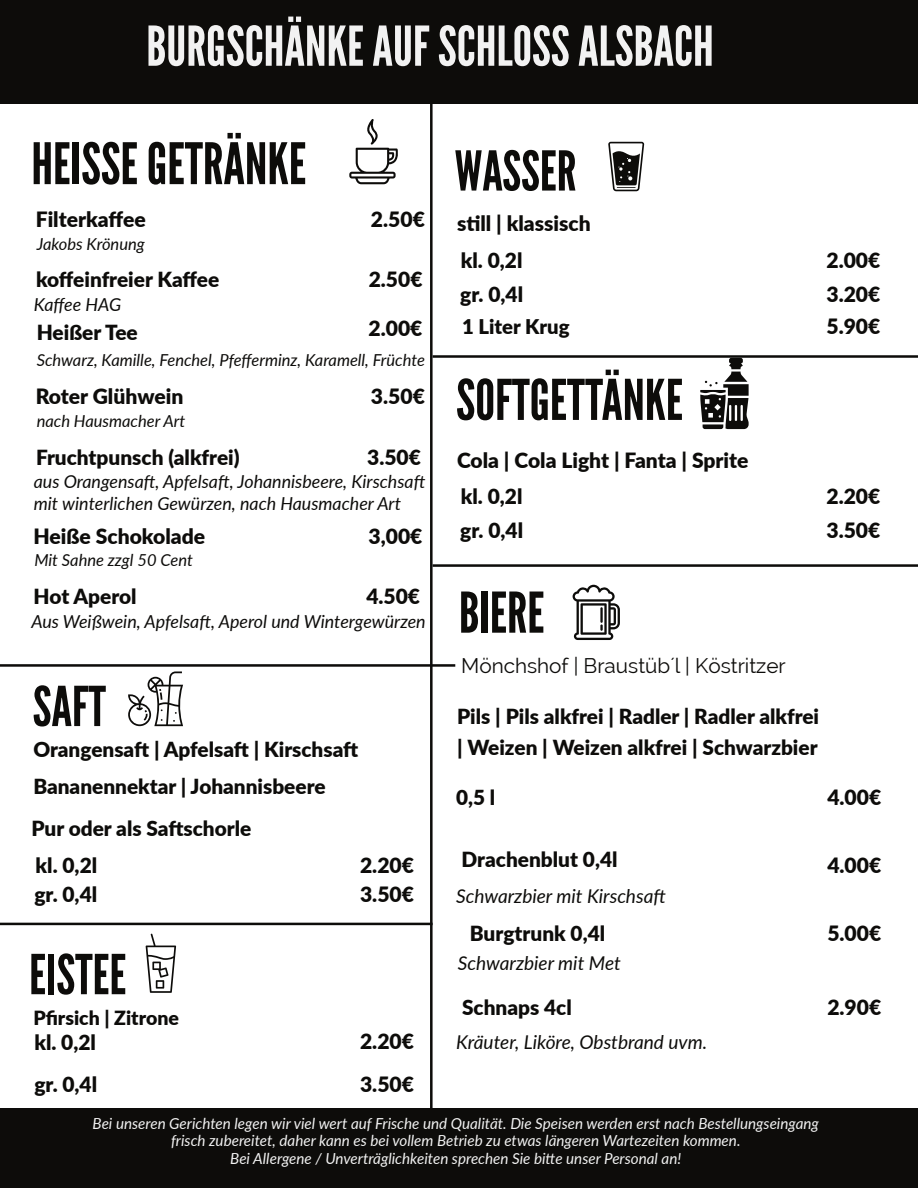
<style>
.page{position:relative;width:918px;height:1188px;background:#fff}
.page>*{position:absolute;margin:0;border:0;box-sizing:border-box;transform-origin:0 0}
.t1{font:57px "League Gothic";color:#0d0c0a}
.t2{font:56.1px "League Gothic";color:#0d0c0a}
.t3{font:55.95px "League Gothic";color:#0d0c0a}
.t4{font:54.9px "League Gothic";color:#0d0c0a}
.t5{font:54.75px "League Gothic";color:#f2f2f2}
.t6{font:54.75px "League Gothic";color:#0d0c0a}
.t7{font:900 21px/42.5px "Lato";color:#0d0c0a}
.t8{font:900 20.85px/33.6px "Lato";color:#0d0c0a}
.t9{font:900 20.7px/31.3px "Lato";color:#0d0c0a}
.t10{font:20.7px "Raleway";color:#0d0c0a}
.t11{font:900 20.25px "Lato";color:#0d0c0a}
.t12{font:900 19.5px "Lato";color:#0d0c0a}
.t13{font:italic 19.05px "Lato";color:#0d0c0a}
.t14{font:italic 17.85px/21.5px "Lato";color:#0d0c0a}
.t15{font:italic 16.5px "Lato";color:#0d0c0a}
.t16{font:italic 15.15px/17.5px "Lato";color:#f2f2f2;text-align:center}
</style>
<div class="page">
<svg style="left:349px;top:119px;width:49px;height:65px"></svg>
<svg style="left:608px;top:142px;width:36px;height:49px"></svg>
<svg style="left:128px;top:671px;width:55px;height:55px"></svg>
<svg style="left:572px;top:585px;width:48px;height:55px"></svg>
<div style="left:0;top:0;width:918px;height:104px;background:#0d0c0a"></div>
<div style="left:0;top:1108px;width:918px;height:80px;background:#0d0c0a"></div>
<hr style="left:430px;top:102px;width:2px;height:1021px;background:#0d0c0a">
<hr style="left:0;top:664px;width:455px;height:3px;background:#0d0c0a">
<hr style="left:0;top:923px;width:432px;height:2px;background:#0d0c0a">
<hr style="left:432px;top:355px;width:486px;height:3px;background:#0d0c0a">
<hr style="left:432px;top:564px;width:486px;height:3px;background:#0d0c0a">
<svg style="left:700px;top:358px;width:48px;height:71px"></svg>
<svg style="left:146px;top:934px;width:30px;height:59px"></svg>
<h3 class="t5" style="left:146px;top:14px;width:569px">BURGSCHÄNKE AUF SCHLOSS ALSBACH</h3>
<h1 class="t1" style="left:31px;top:130px;width:276px">HEISSE GETRÄNKE</h1>
<h3 class="t7" style="left:36px;top:197px;width:112px">Filterkaffee</h3>
<h3 class="t7" style="left:371px;top:197px;width:55px">2.50€</h3>
<p class="t15" style="left:37px;top:232px;width:110px">Jakobs Krönung</p>
<h3 class="t8" style="left:36px;top:262px;width:185px">koffeinfreier Kaffee</h3>
<p class="t14" style="left:34px;top:293px;width:89px">Kaffee HAG</p>
<h3 class="t8" style="left:37px;top:315px;width:103px">Heißer Tee</h3>
<h3 class="t7" style="left:369px;top:258px;width:55px">2.50€</h3>
<h3 class="t7" style="left:368px;top:306px;width:55px">2.00€</h3>
<p class="t15" style="left:37px;top:348px;width:390px">Schwarz, Kamille, Fenchel, Pfefferminz, Karamell, Früchte</p>
<h3 class="t7" style="left:36px;top:374px;width:149px">Roter Glühwein</h3>
<h3 class="t7" style="left:371px;top:374px;width:55px">3.50€</h3>
<p class="t15" style="left:37px;top:409px;width:150px">nach Hausmacher Art</p>
<h3 class="t8" style="left:36px;top:439px;width:205px">Fruchtpunsch (alkfrei)</h3>
<h3 class="t7" style="left:367px;top:435px;width:55px">3.50€</h3>
<p class="t14" style="left:34px;top:470px;width:393px">aus Orangensaft, Apfelsaft, Johannisbeere, Kirschsaft mit winterlichen Gewürzen, nach Hausmacher Art</p>
<h3 class="t7" style="left:33px;top:514px;width:173px">Heiße Schokolade</h3>
<h3 class="t7" style="left:368px;top:514px;width:55px">3,00€</h3>
<p class="t15" style="left:34px;top:549px;width:160px">Mit Sahne zzgl 50 Cent</p>
<h3 class="t8" style="left:34px;top:579px;width:105px">Hot Aperol</h3>
<h3 class="t7" style="left:366px;top:574px;width:55px">4.50€</h3>
<p class="t14" style="left:31px;top:610px;width:396px">Aus Weißwein, Apfelsaft, Aperol und Wintergewürzen</p>
<h3 class="t4" style="left:33px;top:674px;width:75px">SAFT</h3>
<h3 class="t9" style="left:33px;top:730px;width:326px;line-height:37px">Orangensaft | Apfelsaft | Kirschsaft<br>Bananennektar | Johannisbeere</h3>
<h3 class="t8" style="left:31px;top:809px;width:221px;line-height:37px">Pur oder als Saftschorle kl. 0,2l</h3>
<h3 class="t7" style="left:360px;top:843px;width:55px">2.20€</h3>
<h3 class="t8" style="left:34px;top:877px;width:64px">gr. 0,4l</h3>
<h3 class="t7" style="left:360px;top:872px;width:55px">3.50€</h3>
<h3 class="t4" style="left:29px;top:942px;width:99px">EISTEE</h3>
<p class="t12" style="left:33px;top:1003px;width:147px">Pfirsich | Zitrone</p>
<h3 class="t8" style="left:34px;top:1020px;width:64px;line-height:41.8px">kl. 0,2l gr. 0,4l</h3>
<h3 class="t7" style="left:360px;top:1019px;width:55px">2.20€<br>3.50€</h3>
<h3 class="t6" style="left:455px;top:138px;width:123px">WASSER</h3>
<h3 class="t7" style="left:457px;top:202px;width:135px">still | klassisch</h3>
<h3 class="t8" style="left:460px;top:243px;width:64px">kl. 0,2l gr. 0,4l</h3>
<h3 class="t7" style="left:826px;top:238px;width:55px">2.00€</h3>
<h3 class="t7" style="left:826px;top:272px;width:55px">3.20€</h3>
<h3 class="t11" style="left:462px;top:312px;width:109px">1 Liter Krug</h3>
<h3 class="t7" style="left:826px;top:305px;width:55px">5.90€</h3>
<h2 class="t2" style="left:456px;top:367px;width:228px">SOFTGETTÄNKE</h2>
<h3 class="t7" style="left:457px;top:438px;width:293px">Cola | Cola Light | Fanta | Sprite</h3>
<h3 class="t8" style="left:460px;top:479px;width:64px">kl. 0,2l gr. 0,4l</h3>
<h3 class="t7" style="left:826px;top:474px;width:55px">2.20€</h3>
<h3 class="t7" style="left:826px;top:508px;width:55px">3.50€</h3>
<h3 class="t3" style="left:459px;top:579px;width:87px">BIERE</h3>
<h3 class="t10" style="left:461px;top:654px;width:326px">Mönchshof | Braustüb´l | Köstritzer</h3>
<h3 class="t9" style="left:457px;top:700px;width:363px">Pils | Pils alkfrei | Radler | Radler alkfrei | Weizen | Weizen alkfrei | Schwarzbier</h3>
<h3 class="t9" style="left:456px;top:781px;width:41px">0,5 l</h3>
<h3 class="t7" style="left:827px;top:775px;width:55px">4.00€</h3>
<h3 class="t8" style="left:462px;top:842px;width:157px">Drachenblut 0,4l</h3>
<p class="t13" style="left:456px;top:882px;width:211px">Schwarzbier mit Kirschsaft</p>
<h3 class="t8" style="left:470px;top:915px;width:137px">Burgtrunk 0,4l</h3>
<p class="t13" style="left:458px;top:950px;width:164px">Schwarzbier mit Met</p>
<h3 class="t8" style="left:462px;top:990px;width:111px">Schnaps 4cl</h3>
<p class="t13" style="left:456px;top:1028px;width:252px">Kräuter, Liköre, Obstbrand uvm.</p>
<h3 class="t7" style="left:827px;top:843px;width:55px">4.00€</h3>
<h3 class="t7" style="left:827px;top:911px;width:55px">5.00€</h3>
<h3 class="t7" style="left:827px;top:986px;width:55px">2.90€</h3>
<p class="t16" style="left:93px;top:1114px;width:728px">Bei unseren Gerichten legen wir viel wert auf Frische und Qualität. Die Speisen werden erst nach Bestellungseingang frisch zubereitet, daher kann es bei vollem Betrieb zu etwas längeren Wartezeiten kommen.<br>Bei Allergene / Unverträglichkeiten sprechen Sie bitte unser Personal an!</p>
</div>
